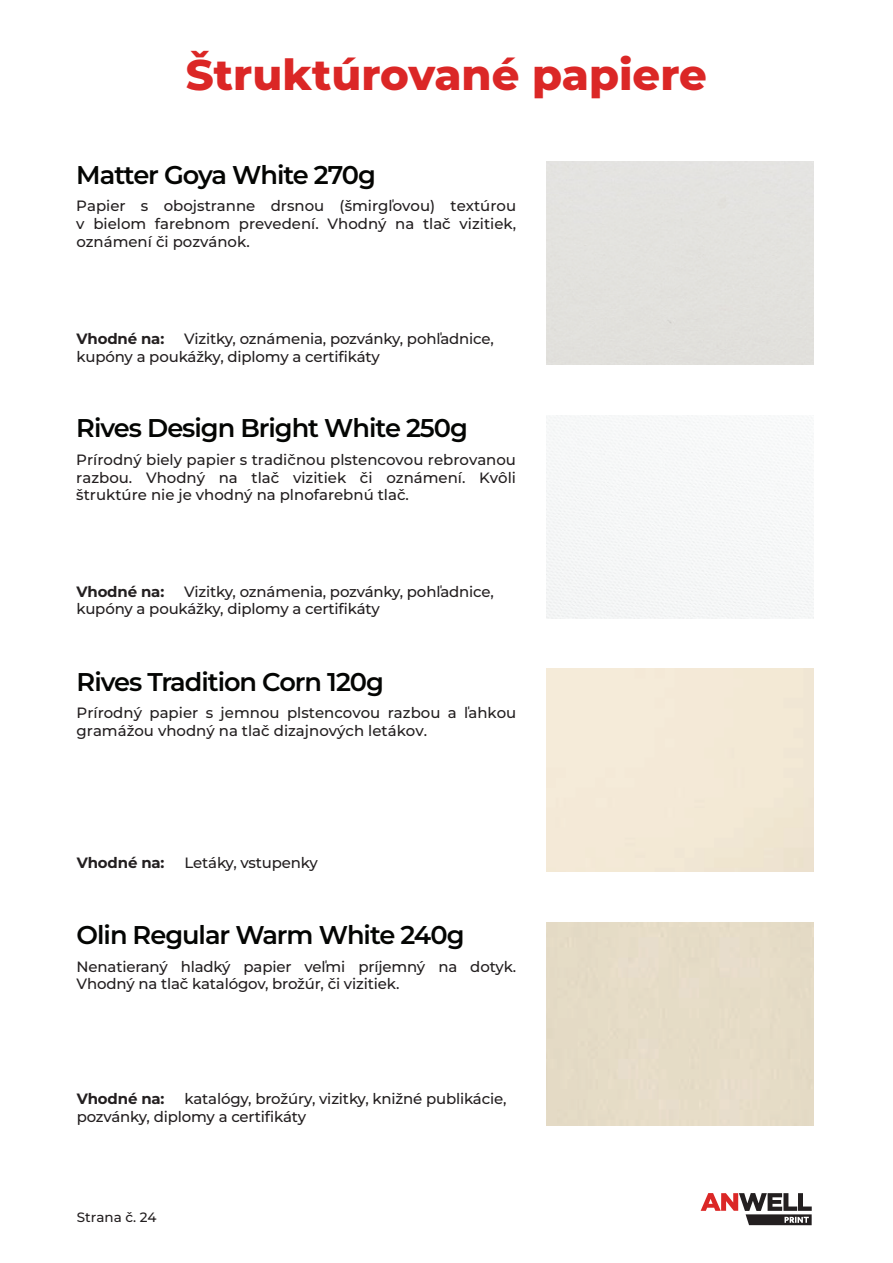
<style>
.page{position:relative;width:893px;height:1263px;background:#fff}
.page>*{position:absolute;margin:0;border:0;box-sizing:border-box;transform-origin:0 0}
.t1{font:800 42.75px "Montserrat";color:#db2726}
.t2{font:600 25.65px "Montserrat";letter-spacing:-.04em;color:#040503}
.t3{font:500 15px/18px "Montserrat";letter-spacing:-.01em;color:#231f20}
.t4{font:700 15px "Montserrat";letter-spacing:-.01em;color:#231f20}
.t5{font:500 13.5px "Montserrat";color:#231f20}
</style>
<div class="page">
<svg style="left:701px;top:1193px;width:111px;height:32px"></svg>
<h1 class="t1" style="left:186px;top:46px;width:522px">Štruktúrované papiere</h1>
<h2 class="t2" style="left:76px;top:157px;width:301px">Matter Goya White 270g</h2>
<p class="t3" style="left:76px;top:196px;width:441px;text-align:justify">Papier s obojstranne drsnou (šmirgľovou) textúrou v bielom farebnom prevedení. Vhodný na tlač vizitiek, oznámení či pozvánok.</p>
<p class="t3" style="left:76px;top:330px;width:419px;text-indent:108px">Vizitky, oznámenia, pozvánky, pohľadnice, kupóny a poukážky, diplomy a certifikáty</p>
<p class="t4" style="left:76px;top:329px;width:89px">Vhodné na:</p>
<h2 class="t2" style="left:76px;top:411px;width:393px">Rives Design Bright White 250g</h2>
<p class="t3" style="left:76px;top:450px;width:441px;text-align:justify">Prírodný biely papier s tradičnou plstencovou rebrovanou razbou. Vhodný na tlač vizitiek či oznámení. Kvôli štruktúre nie je vhodný na plnofarebnú tlač.</p>
<p class="t3" style="left:76px;top:582px;width:419px;text-indent:108px">Vizitky, oznámenia, pozvánky, pohľadnice, kupóny a poukážky, diplomy a certifikáty</p>
<p class="t4" style="left:76px;top:581px;width:89px">Vhodné na:</p>
<h2 class="t2" style="left:77px;top:664px;width:309px">Rives Tradition Corn 120g</h2>
<p class="t3" style="left:77px;top:703px;width:441px">Prírodný papier s jemnou plstencovou razbou a ľahkou gramážou vhodný na tlač dizajnových letákov.</p>
<p class="t4" style="left:77px;top:853px;width:89px">Vhodné na:</p>
<p class="t3" style="left:185px;top:853px;width:135px">Letáky, vstupenky</p>
<h2 class="t2" style="left:77px;top:918px;width:389px">Olin Regular Warm White 240g</h2>
<p class="t3" style="left:77px;top:957px;width:441px">Nenatieraný hladký papier veľmi príjemný na dotyk.<br>Vhodný na tlač katalógov, brožúr, či vizitiek.</p>
<p class="t3" style="left:77px;top:1089px;width:431px;text-indent:108px">katalógy, brožúry, vizitky, knižné publikácie, pozvánky, diplomy a certifikáty</p>
<p class="t4" style="left:77px;top:1088px;width:89px">Vhodné na:</p>
<p class="t5" style="left:77px;top:1208px;width:81px">Strana č. 24</p>
</div>
